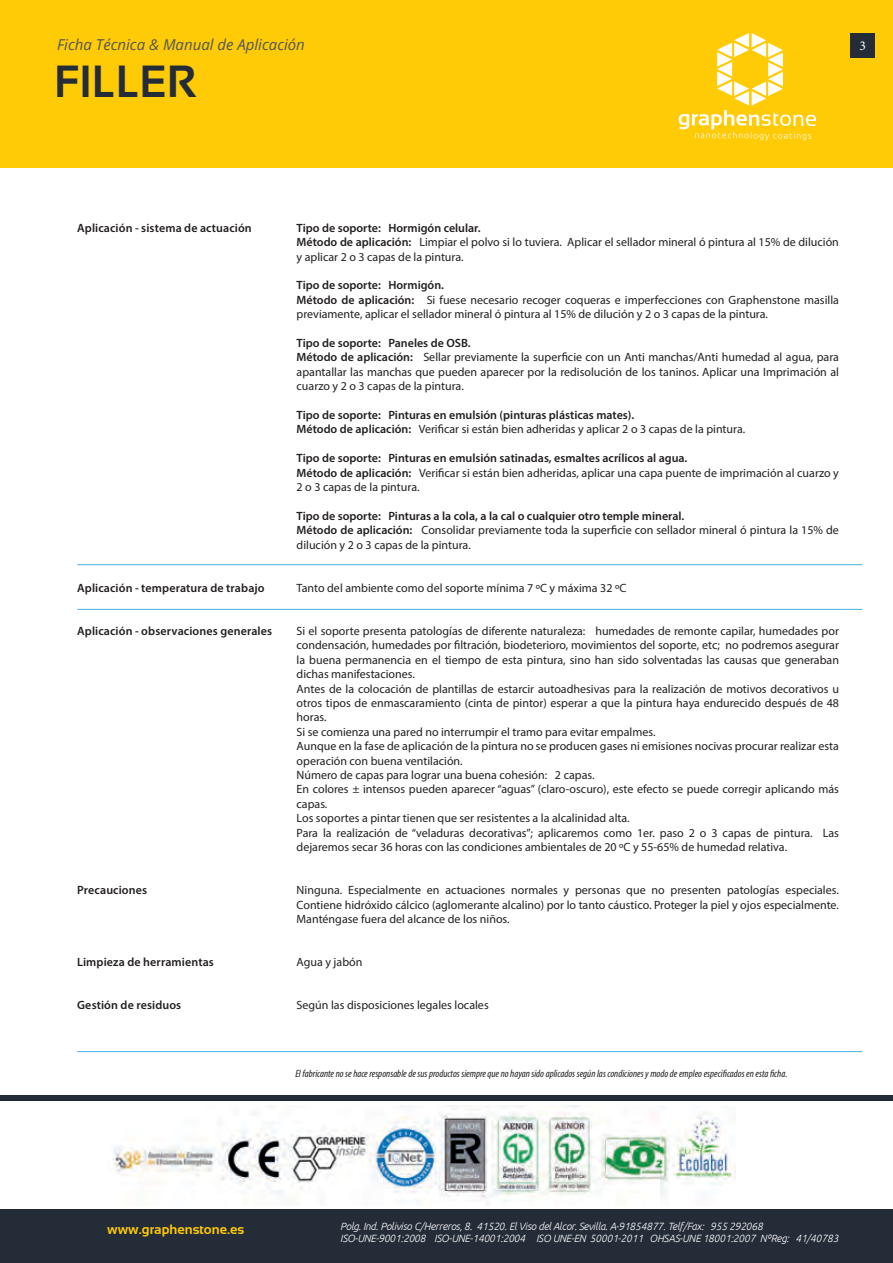
<style>
.page{position:relative;width:893px;height:1263px;background:#fff}
.page>*{position:absolute;margin:0;border:0;box-sizing:border-box;transform-origin:0 0}
.t1{font:700 45px "Sansation";color:#242c37}
.t2{font:italic 15px "Open Sans";color:#50565b}
.t3{font:700 13.5px "Sansation";color:#ffca06}
.t4{font:13.5px "Minion Pro";color:#fff}
.t5{font:12px/14.4px "Myriad Pro";color:#231f20}
.t6{font:600 12px/14.4px "Myriad Pro";letter-spacing:.01em;color:#231f20}
.t7{font:italic 300 10.5px/12.6px "Ubuntu";letter-spacing:-.02em;color:#fff}
.t8{font:italic condensed 10.5px "Myriad Pro";color:#231f20}
.s1{font-weight:600}
.s2{font-weight:400}
</style>
<div class="page">
<div style="left:0;top:0;width:893px;height:168px;background:#ffca06"></div>
<div style="left:851px;top:33px;width:24px;height:24px;background:#242c37"></div>
<svg style="left:679px;top:33px;width:137px;height:107px"></svg>
<div style="left:0;top:1095px;width:893px;height:168px;background:#242c37"></div>
<div style="left:0;top:1102px;width:893px;height:107px;background:#fff"></div>
<img style="left:112px;top:1105px;width:624px;height:101px">
<hr style="left:77px;top:1051px;width:785px;height:1px;background:#42b3e1">
<hr style="left:77px;top:564px;width:785px;height:1px;background:#42b3e1">
<hr style="left:77px;top:609px;width:785px;height:1px;background:#42b3e1">
<p class="t2" style="left:57px;top:35px;width:249px">Ficha Técnica &amp; Manual de Aplicación</p>
<p class="t4" style="left:860px;top:37px;width:8px">3</p>
<h1 class="t1" style="left:54px;top:57px;width:143px">FILLER</h1>
<p class="t6" style="left:77px;top:220px;width:176px">Aplicación - sistema de actuación</p>
<p class="t6" style="left:77px;top:580px;width:189px">Aplicación - temperatura de trabajo</p>
<p class="t6" style="left:77px;top:623px;width:197px">Aplicación - observaciones generales</p>
<p class="t6" style="left:77px;top:883px;width:72px">Precauciones</p>
<p class="t6" style="left:77px;top:955px;width:138px">Limpieza de herramientas</p>
<p class="t6" style="left:77px;top:998px;width:106px">Gestión de residuos</p>
<p class="t5" style="left:297px;top:220px;width:544px"><span class="s1">Tipo de soporte: Hormigón celular.<br>Método de aplicación:</span> Limpiar el polvo si lo tuviera. Aplicar el sellador mineral ó pintura al 15% de dilución y aplicar 2 o 3 capas de la pintura.</p>
<p class="t5" style="left:297px;top:278px;width:544px"><span class="s1">Tipo de soporte: Hormigón.<br>Método de aplicación:</span> Si fuese necesario recoger coqueras e imperfecciones con Graphenstone masilla previamente, aplicar el sellador mineral ó pintura al 15% de dilución y 2 o 3 capas de la pintura.</p>
<p class="t5" style="left:297px;top:336px;width:544px"><span class="s1">Tipo de soporte: Paneles de OSB.<br>Método de aplicación:</span> Sellar previamente la superficie con un Anti manchas/Anti humedad al agua, para apantallar las manchas que pueden aparecer por la redisolución de los taninos. Aplicar una Imprimación al cuarzo y 2 o 3 capas de la pintura.</p>
<p class="t6" style="left:297px;top:407px;width:450px">Tipo de soporte: Pinturas en emulsión (pinturas plásticas mates).<br>Método de aplicación: <span class="s2">Verificar si están bien adheridas y aplicar 2 o 3 capas de la pintura.</span></p>
<p class="t5" style="left:297px;top:451px;width:544px"><span class="s1">Tipo de soporte: Pinturas en emulsión satinadas, esmaltes acrílicos al agua.<br>Método de aplicación:</span> Verificar si están bien adheridas, aplicar una capa puente de imprimación al cuarzo y<br>2 o 3 capas de la pintura.</p>
<p class="t5" style="left:297px;top:508px;width:544px"><span class="s1">Tipo de soporte: Pinturas a la cola, a la cal o cualquier otro temple mineral.<br>Método de aplicación:</span> Consolidar previamente toda la superficie con sellador mineral ó pintura la 15% de dilución y 2 o 3 capas de la pintura.</p>
<p class="t5" style="left:297px;top:580px;width:331px">Tanto del ambiente como del soporte mínima 7 ºC y máxima 32 ºC</p>
<p class="t5" style="left:297px;top:624px;width:544px">Si el soporte presenta patologías de diferente naturaleza: humedades de remonte capilar, humedades por condensación, humedades por filtración, biodeterioro, movimientos del soporte, etc; no podremos asegurar la buena permanencia en el tiempo de esta pintura, sino han sido solventadas las causas que generaban dichas manifestaciones.<br>Antes de la colocación de plantillas de estarcir autoadhesivas para la realización de motivos decorativos u otros tipos de enmascaramiento (cinta de pintor) esperar a que la pintura haya endurecido después de 48 horas.<br>Si se comienza una pared no interrumpir el tramo para evitar empalmes.<br>Aunque en la fase de aplicación de la pintura no se producen gases ni emisiones nocivas procurar realizar esta operación con buena ventilación.<br>Número de capas para lograr una buena cohesión: 2 capas.<br>En colores ± intensos pueden aparecer “aguas” (claro-oscuro), este efecto se puede corregir aplicando más capas.<br>Los soportes a pintar tienen que ser resistentes a la alcalinidad alta.<br>Para la realización de “veladuras decorativas”; aplicaremos como 1er. paso 2 o 3 capas de pintura. Las dejaremos secar 36 horas con las condiciones ambientales de 20 ºC y 55-65% de humedad relativa.</p>
<p class="t5" style="left:297px;top:883px;width:544px;text-align:justify">Ninguna. Especialmente en actuaciones normales y personas que no presenten patologías especiales.<br>Contiene hidróxido cálcico (aglomerante alcalino) por lo tanto cáustico. Proteger la piel y ojos especialmente.<br>Manténgase fuera del alcance de los niños.</p>
<p class="t5" style="left:297px;top:955px;width:67px">Agua y jabón</p>
<p class="t5" style="left:297px;top:998px;width:194px">Según las disposiciones legales locales</p>
<p class="t8" style="left:295px;top:1067px;width:494px">El fabricante no se hace responsable de sus productos siempre que no hayan sido aplicados según las condiciones y modo de empleo especificados en esta ficha.</p>
<p class="t3" style="left:107px;top:1221px;width:139px">www.graphenstone.es</p>
<p class="t7" style="left:340px;top:1219px;width:500px">Polg. Ind. Poliviso C/Herreros, 8. 41520. El Viso del Alcor. Sevilla. A-91854877. Telf/Fax: 955 292068<br>ISO-UNE-9001:2008 ISO-UNE-14001:2004 ISO UNE-EN 50001-2011 OHSAS-UNE 18001:2007 NºReg: 41/40783</p>
</div>
